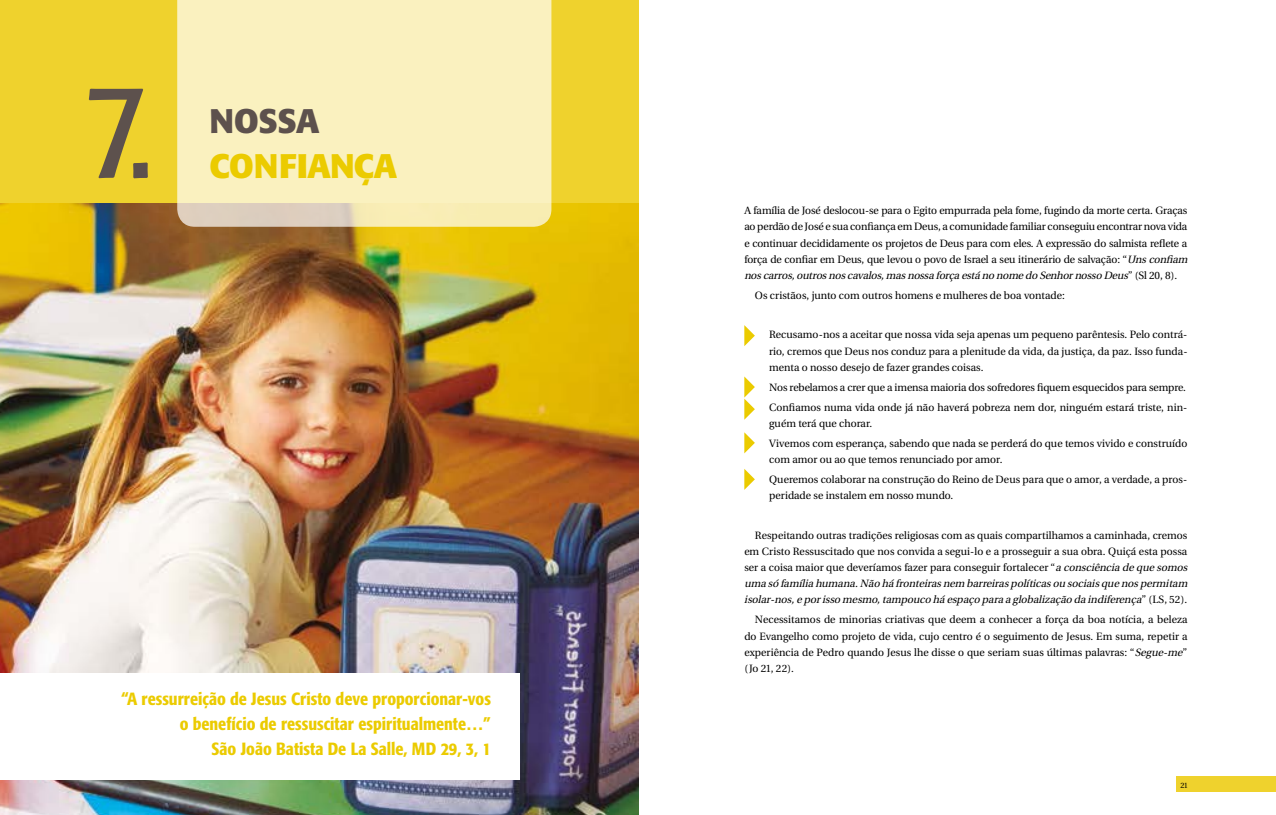
<style>
.page{position:relative;width:1276px;height:815px;background:#fff}
.page>*{position:absolute;margin:0;border:0;box-sizing:border-box;transform-origin:0 0}
.t1{font:condensed 137.5px "Formata";color:#5d514d}
.t2{font:700 33.75px "Formata";letter-spacing:-.02em;color:#ebcb00}
.t3{font:700 33.75px "Formata";letter-spacing:-.02em;color:#5d514d}
.t4{font:500 condensed 17.5px/25px "Formata";color:#ebcb00;text-align:right}
.t5{font:13.75px/16.2px "Utopia Headline";letter-spacing:.005em;color:#000}
.t6{font:10px "Utopia Headline";color:#000}
.s1{font-style:italic}
</style>
<div class="page">
<div style="left:0;top:0;width:638px;height:815px;background:#efd22d"></div>
<img style="left:0;top:204px;width:638px;height:611px">
<div style="left:0;top:673px;width:519px;height:107px;background:#fff"></div>
<svg style="left:177px;top:0;width:374px;height:227px;background:#f8eebd"></svg>
<div style="left:1176px;top:776px;width:100px;height:16px;background:#efd22d"></div>
<svg style="left:744px;top:325px;width:11px;height:21px"></svg>
<svg style="left:744px;top:376px;width:11px;height:44px"></svg>
<svg style="left:744px;top:432px;width:11px;height:21px"></svg>
<svg style="left:744px;top:469px;width:11px;height:21px"></svg>
<h1 class="t1" style="left:84px;top:49px;width:72px">7.</h1>
<h2 class="t3" style="left:210px;top:99px;width:111px">NOSSA</h2>
<h2 class="t2" style="left:210px;top:144px;width:189px">CONFIANÇA</h2>
<p class="t4" style="left:121px;top:687px;width:371px">“A ressurreição de Jesus Cristo deve proporcionar-vos o benefício de ressuscitar espiritualmente…”<br>São João Batista De La Salle, MD 29, 3, 1</p>
<p class="t5" style="left:744px;top:202px;width:447px">A família de José deslocou-se para o Egito empurrada pela fome, fugindo da morte certa. Graças ao perdão de José e sua confiança em Deus, a comunidade familiar conseguiu encontrar nova vida e continuar decididamente os projetos de Deus para com eles. A expressão do salmista reflete a força de confiar em Deus, que levou o povo de Israel a seu itinerário de salvação: “<span class="s1">Unsconfiam noscarros,outrosnoscavalos,masnossaforçaestáno nomedo Senhornosso Deus</span>” ( S l 2 0 , 8 ) .</p>
<p class="t5" style="left:755px;top:287px;width:311px">Os cristãos, junto com outros homens e mulheres de boa vontade:</p>
<p class="t5" style="left:769px;top:327px;width:420px;text-align:justify">Recusamo-nos a aceitar que nossa vida seja apenas um pequeno parêntesis. Pelo contrá&shy;rio, cremos que Deus nos conduz para a plenitude da vida, da justiça, da paz. Isso funda&shy;menta o nosso desejo de fazer grandes coisas.</p>
<p class="t5" style="left:769px;top:377px;width:420px;line-height:19.8px">Nos rebelamos a crer que a imensa maioria dos sofredores fiquem esquecidos para sempre.<br>Confiamos numa vida onde já não haverá pobreza nem dor, ninguém estará triste, nin-</p>
<p class="t5" style="left:769px;top:413px;width:420px;line-height:19.8px">guém terá que chorar.<br>Vivemos com esperança, sabendo que nada se perderá do que temos vivido e construído</p>
<p class="t5" style="left:769px;top:450px;width:420px;line-height:19.8px">com amor ou ao que temos renunciado por amor.<br>Queremos colaborar na construção do Reino de Deus para que o amor, a verdade, a pros-</p>
<p class="t5" style="left:769px;top:487px;width:186px">peridade se instalem em nosso mundo.</p>
<p class="t5" style="left:744px;top:527px;width:447px;text-align:center">Respeitando outras tradições religiosas com as quais compartilhamos a caminhada, cremos em Cristo Ressuscitado que nos convida a segui-lo e a prosseguir a sua obra. Quiçá esta possa ser a coisa maior que deveríamos fazer para conseguir fortalecer “<span class="s1">a consciência de que somos uma só família humana.Não há fronteirasnem barreiraspolíticasou sociaisque nospermitam isolar-nos,e porisso mesmo,tampouco há espaço para a globalização da indiferença</span>” ( L S , 5 2 ) .</p>
<p class="t5" style="left:744px;top:612px;width:444px;text-align:justify;text-indent:11px">Necessitamos de minorias criativas que deem a conhecer a força da boa notícia, a beleza do Evangelho como projeto de vida, cujo centro é o seguimento de Jesus. Em suma, repetir a experiência de Pedro quando Jesus lhe disse o que seriam suas últimas palavras: “<span class="s1">Segue-me</span>” (Jo 21, 22).</p>
<p class="t6" style="left:1180px;top:780px;width:9px">21</p>
</div>
